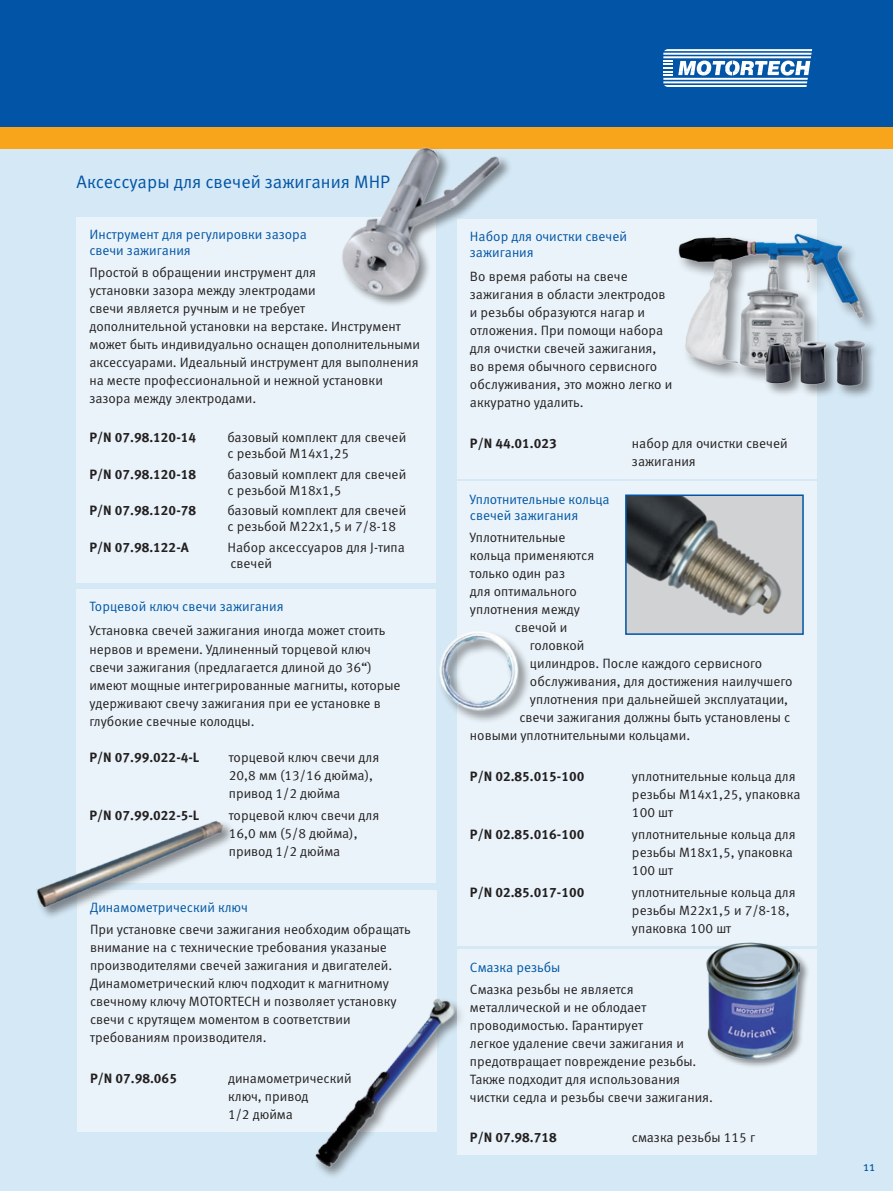
<style>
.page{position:relative;width:893px;height:1191px;background:#d4e8f5}
.page>*{position:absolute;margin:0;border:0;box-sizing:border-box;transform-origin:0 0}
.t1{font:18px "Meta Pro Norm";color:#0154a6}
.t2{font:13.5px/18px "Meta Pro Norm";color:#231f20}
.t3{font:700 13.5px "Meta Pro";color:#231f20}
.t4{font:13.5px/16.2px "Meta Pro Norm";color:#0156a5}
.t5{font:13.5px/16.2px "Meta Pro Norm";color:#0154a6}
</style>
<div class="page">
<div style="left:0;top:0;width:893px;height:128px;background:#0154a6"></div>
<div style="left:0;top:128px;width:893px;height:21px;background:#f9a51b"></div>
<hr style="left:663px;top:53px;width:149px;height:2px;background:#fff">
<hr style="left:663px;top:56px;width:148px;height:2px;background:#fff">
<hr style="left:663px;top:78px;width:145px;height:2px;background:#fff">
<hr style="left:663px;top:81px;width:144px;height:2px;background:#fff">
<svg style="left:664px;top:49px;width:148px;height:2px"></svg>
<svg style="left:664px;top:85px;width:143px;height:2px"></svg>
<svg style="left:663px;top:60px;width:147px;height:16px"></svg>
<div style="left:457px;top:219px;width:359px;height:259px;background:#e9f3f9"></div>
<div style="left:676px;top:231px;width:204px;height:153px;background:#231f20;opacity:.5"></div>
<img style="left:677px;top:229px;width:193px;height:142px">
<div style="left:763px;top:338px;width:115px;height:62px;background:#231f20;opacity:.5"></div>
<img style="left:759px;top:336px;width:113px;height:55px">
<div style="left:77px;top:217px;width:359px;height:365px;background:#e9f3f9"></div>
<div style="left:77px;top:589px;width:359px;height:293px;background:#e9f3f9"></div>
<div style="left:77px;top:890px;width:360px;height:241px;background:#e9f3f9"></div>
<div style="left:457px;top:482px;width:359px;height:464px;background:#e9f3f9"></div>
<div style="left:437px;top:629px;width:95px;height:94px;background:#231f20;opacity:.5"></div>
<img style="left:439px;top:629px;width:87px;height:85px">
<div style="left:626px;top:495px;width:177px;height:139px;background:#d1d2d4"></div>
<img style="left:628px;top:497px;width:154px;height:119px">
<div style="left:625px;top:494px;width:179px;height:141px;border:2px solid #0154a6"></div>
<div style="left:35px;top:819px;width:200px;height:101px;background:#231f20;opacity:.5"></div>
<img style="left:35px;top:777px;width:189px;height:143px">
<img style="left:284px;top:998px;width:173px;height:179px">
<div style="left:457px;top:949px;width:359px;height:206px;background:#e9f3f9"></div>
<div style="left:705px;top:942px;width:105px;height:127px;background:#231f20;opacity:.5"></div>
<img style="left:706px;top:943px;width:94px;height:115px">
<img style="left:313px;top:127px;width:219px;height:178px">
<p class="t1" style="left:77px;top:168px;width:315px">Аксессуары для свечей зажигания MHP</p>
<p class="t5" style="left:89px;top:225px;width:219px">Инструмент для регулировки зазора свечи зажигания</p>
<p class="t2" style="left:89px;top:263px;width:332px">Простой в обращении инструмент для<br>установки зазора между электродами<br>свечи является ручным и не требует<br>дополнительной установки на верстаке. Инструмент может быть индивидуально оснащен дополнительными аксессуарами. Идеальный инструмент для выполнения на месте профессиональной и нежной установки зазора между электродами.</p>
<p class="t3" style="left:89px;top:427px;width:108px">P/N 07.98.120-14</p>
<p class="t2" style="left:227px;top:428px;width:180px;line-height:16.2px">базовый комплект для свечей с резьбой M14x1,25</p>
<p class="t3" style="left:89px;top:463px;width:108px">P/N 07.98.120-18</p>
<p class="t2" style="left:227px;top:465px;width:180px;line-height:16.2px">базовый комплект для свечей с резьбой M18x1,5</p>
<p class="t3" style="left:89px;top:500px;width:108px">P/N 07.98.120-78</p>
<p class="t2" style="left:227px;top:501px;width:180px;line-height:16.2px">базовый комплект для свечей с резьбой M22x1,5 и 7/8-18</p>
<p class="t3" style="left:89px;top:536px;width:101px">P/N 07.98.122-A</p>
<p class="t2" style="left:227px;top:538px;width:179px;line-height:16.2px">Набор аксессуаров для J-типа свечей</p>
<p class="t4" style="left:89px;top:597px;width:196px">Торцевой ключ свечи зажигания</p>
<p class="t2" style="left:89px;top:621px;width:313px">Установка свечей зажигания иногда может стоить нервов и времени. Удлиненный торцевой ключ свечи зажигания (предлагается длиной до 36“) имеют мощные интегрированные магниты, которые удерживают свечу зажигания при ее установке в глубокие свечные колодцы.</p>
<p class="t3" style="left:89px;top:746px;width:112px">P/N 07.99.022-4-L</p>
<p class="t2" style="left:229px;top:747px;width:152px">торцевой ключ свечи для<br>20,8 мм (13/16 дюйма), привод 1/2 дюйма</p>
<p class="t3" style="left:89px;top:804px;width:112px">P/N 07.99.022-5-L</p>
<p class="t2" style="left:229px;top:805px;width:152px">торцевой ключ свечи для<br>16,0 мм (5/8 дюйма), привод 1/2 дюйма</p>
<p class="t4" style="left:90px;top:898px;width:159px">Динамометрический ключ</p>
<p class="t2" style="left:90px;top:919px;width:322px">При установке свечи зажигания необходим обращать внимание на с технические требования указаные производителями свечей зажигания и двигателей.<br>Динамометрический ключ подходит к магнитному свечному ключу MOTORTECH и позволяет установку свечи с крутящем моментом в соответствии требованиям производителя.</p>
<p class="t3" style="left:90px;top:1067px;width:88px">P/N 07.98.065</p>
<p class="t2" style="left:228px;top:1068px;width:125px">динамометрический ключ, привод<br>1/2 дюйма</p>
<p class="t5" style="left:470px;top:227px;width:159px">Набор для очистки свечей зажигания</p>
<p class="t2" style="left:470px;top:267px;width:204px">Во время работы на свече зажигания в области электродов и резьбы образуются нагар и отложения. При помощи набора для очистки свечей зажигания, во время обычного сервисного обслуживания, это можно легко и аккуратно удалить.</p>
<p class="t3" style="left:470px;top:432px;width:88px">P/N 44.01.023</p>
<p class="t2" style="left:632px;top:433px;width:157px">набор для очистки свечей зажигания</p>
<p class="t4" style="left:470px;top:490px;width:141px">Уплотнительные кольца свечей зажигания</p>
<p class="t2" style="left:470px;top:528px;width:97px">Уплотнительные</p>
<p class="t2" style="left:470px;top:546px;width:126px">кольца применяются</p>
<p class="t2" style="left:470px;top:564px;width:97px">только один раз</p>
<p class="t2" style="left:470px;top:582px;width:108px">для оптимального</p>
<p class="t2" style="left:470px;top:600px;width:112px">уплотнения между</p>
<p class="t2" style="left:515px;top:618px;width:54px">свечой и</p>
<p class="t2" style="left:530px;top:636px;width:56px">головкой</p>
<p class="t2" style="left:530px;top:654px;width:234px">цилиндров. После каждого сервисного</p>
<p class="t2" style="left:530px;top:672px;width:264px">обслуживания, для достижения наилучшего</p>
<p class="t2" style="left:530px;top:690px;width:260px">уплотнения при дальнейшей эксплуатации,</p>
<p class="t2" style="left:519px;top:708px;width:273px">свечи зажигания должны быть установлены с</p>
<p class="t2" style="left:470px;top:726px;width:222px">новыми уплотнительными кольцами.</p>
<p class="t3" style="left:470px;top:765px;width:116px">P/N 02.85.015-100</p>
<p class="t2" style="left:632px;top:766px;width:170px">уплотнительные кольца для резьбы M14x1,25, упаковка<br>100 шт</p>
<p class="t3" style="left:470px;top:823px;width:116px">P/N 02.85.016-100</p>
<p class="t2" style="left:632px;top:824px;width:165px">уплотнительные кольца для резьбы M18x1,5, упаковка<br>100 шт</p>
<p class="t3" style="left:470px;top:882px;width:116px">P/N 02.85.017-100</p>
<p class="t2" style="left:632px;top:882px;width:165px">уплотнительные кольца для резьбы M22x1,5 и 7/8-18, упаковка 100 шт</p>
<p class="t4" style="left:470px;top:958px;width:92px">Смазка резьбы</p>
<p class="t2" style="left:470px;top:979px;width:245px">Смазка резьбы не является металлической и не облодает проводимостью. Гарантирует<br>легкое удаление свечи зажигания и предотвращает повреждение резьбы.<br>Также подходит для использования чистки седла и резьбы свечи зажигания.</p>
<p class="t3" style="left:470px;top:1127px;width:88px">P/N 07.98.718</p>
<p class="t2" style="left:632px;top:1127px;width:125px">смазка резьбы 115 г</p>
<p class="t5" style="left:863px;top:1157px;width:13px">11</p>
</div>
